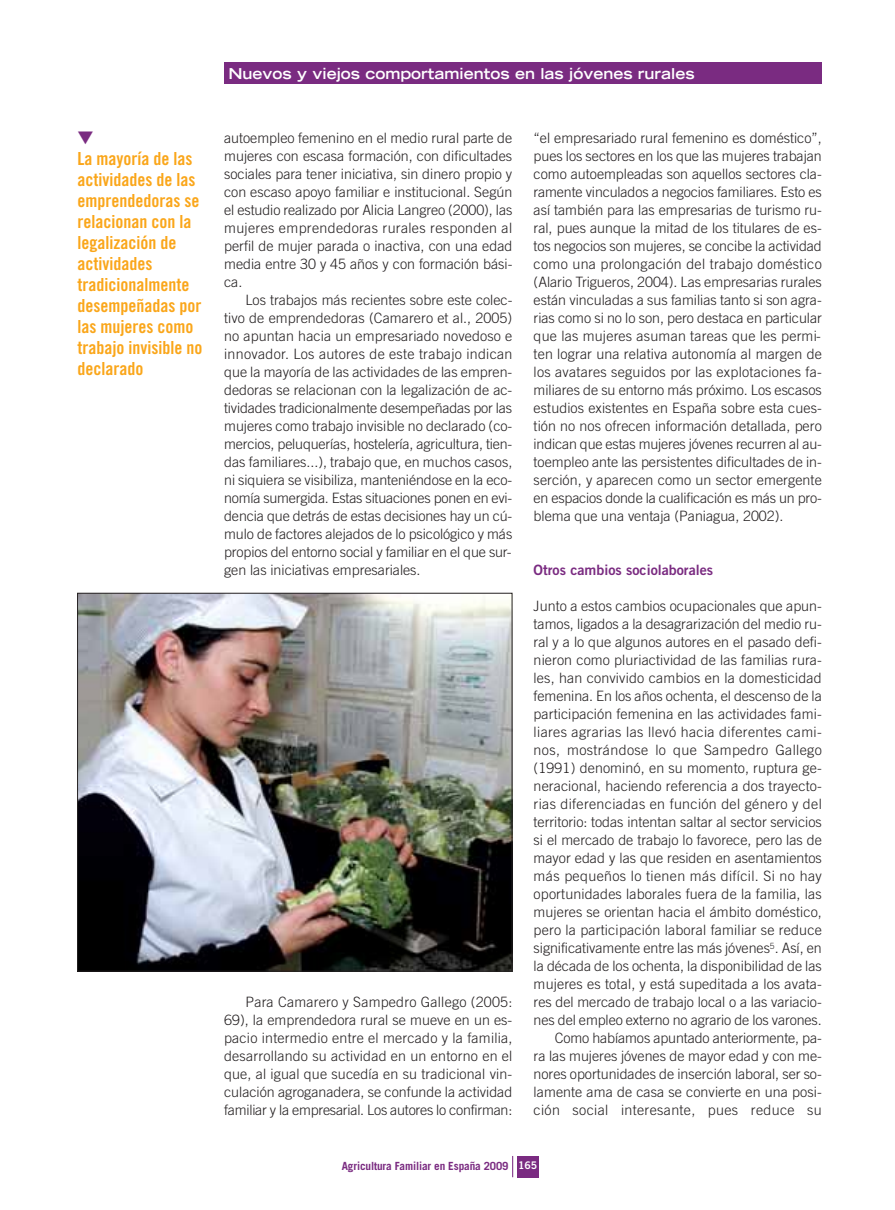
<style>
.page{position:relative;width:895px;height:1210px;background:#fff}
.page>*{position:absolute;margin:0;border:0;box-sizing:border-box;transform-origin:0 0}
.t1{font:18px/21px "Trade Gothic Bold Cond Twenty";color:#faa61a}
.t2{font:700 expanded 15px "Trade Gothic LH";color:#fff}
.t3{font:300 14.25px/18px "Trade Gothic";color:#231f20;text-align:justify}
.t4{font:14.25px "Trade Gothic Bold Two";color:#7a2b81}
.t5{font:700 11.25px "Trade Gothic";letter-spacing:-.01em;color:#7a2b81}
.s1{font-family:"Trade Gothic Bold Two";font-weight:400;font-size:10.5px;color:#fff}
</style>
<div class="page">
<div style="left:224px;top:63px;width:597px;height:21px;background:#7a2b81"></div>
<div style="left:517px;top:1155px;width:21px;height:22px;background:#7a2b81"></div>
<svg style="left:512px;top:1156px;width:1px;height:21px"></svg>
<img style="left:79px;top:595px;width:431px;height:374px">
<p class="t1" style="left:77px;top:150px;width:126px">La mayoría de las actividades de las emprendedoras se relacionan con la legalización de actividades tradicionalmente desempeñadas por las mujeres como trabajo invisible no declarado</p>
<p class="t2" style="left:228px;top:68px;width:467px">Nuevos y viejos comportamientos en las jóvenes rurales</p>
<p class="t3" style="left:224px;top:130px;width:290px">autoempleo femenino en el medio rural parte de mujeres con escasa formación, con dificultades sociales para tener iniciativa, sin dinero propio y con escaso apoyo familiar e institucional. Según el estudio realizado por Alicia Langreo (2000), las mujeres emprendedoras rurales responden al perfil de mujer parada o inactiva, con una edad media entre 30 y 45 años y con formación bási&shy;ca.</p>
<p class="t3" style="left:224px;top:292px;width:290px;text-indent:21px">Los trabajos más recientes sobre este colec&shy;tivo de emprendedoras (Camarero et al., 2005) no apuntan hacia un empresariado novedoso e innovador. Los autores de este trabajo indican que la mayoría de las actividades de las empren&shy;dedoras se relacionan con la legalización de ac&shy;tividades tradicionalmente desempeñadas por las mujeres como trabajo invisible no declarado (co&shy;mercios, peluquerías, hostelería, agricultura, tien&shy;das familiares...), trabajo que, en muchos casos, ni siquiera se visibiliza, manteniéndose en la eco&shy;nomía sumergida. Estas situaciones ponen en evi&shy;dencia que detrás de estas decisiones hay un cú&shy;mulo de factores alejados de lo psicológico y más propios del entorno social y familiar en el que sur&shy;gen las iniciativas empresariales.</p>
<p class="t3" style="left:224px;top:994px;width:290px;text-indent:21px">Para Camarero y Sampedro Gallego (2005:<br>69), la emprendedora rural se mueve en un es&shy;pacio intermedio entre el mercado y la familia, desarrollando su actividad en un entorno en el que, al igual que sucedía en su tradicional vin&shy;culación agroganadera, se confunde la actividad familiar y la empresarial. Los autores lo confirman:</p>
<p class="t3" style="left:533px;top:130px;width:290px">“el empresariado rural femenino es doméstico”, pues los sectores en los que las mujeres trabajan como autoempleadas son aquellos sectores cla&shy;ramente vinculados a negocios familiares. Esto es así también para las empresarias de turismo ru&shy;ral, pues aunque la mitad de los titulares de es&shy;tos negocios son mujeres, se concibe la actividad como una prolongación del trabajo doméstico (Alario Trigueros, 2004). Las empresarias rurales están vinculadas a sus familias tanto si son agra&shy;rias como si no lo son, pero destaca en particular que las mujeres asuman tareas que les permi&shy;ten lograr una relativa autonomía al margen de los avatares seguidos por las explotaciones fa&shy;miliares de su entorno más próximo. Los escasos estudios existentes en España sobre esta cues&shy;tión no nos ofrecen información detallada, pero indican que estas mujeres jóvenes recurren al au&shy;toempleo ante las persistentes dificultades de in&shy;serción, y aparecen como un sector emergente en espacios donde la cualificación es más un pro&shy;blema que una ventaja (Paniagua, 2002).</p>
<p class="t4" style="left:533px;top:564px;width:181px">Otros cambios sociolaborales</p>
<p class="t3" style="left:533px;top:598px;width:290px;text-align:right">Junto a estos cambios ocupacionales que apun&shy;tamos, ligados a la desagrarización del medio ru&shy;ral y a lo que algunos autores en el pasado defi&shy;nieron como pluriactividad de las familias rura&shy;les, han convivido cambios en la domesticidad femenina. En los años ochenta, el descenso de la participación femenina en las actividades fami&shy;liares agrarias las llevó hacia diferentes cami&shy;nos, mostrándose lo que Sampedro Gallego (1991) denominó, en su momento, ruptura ge&shy;neracional, haciendo referencia a dos trayecto&shy;rias diferenciadas en función del género y del territorio: todas intentan saltar al sector servicios si el mercado de trabajo lo favorece, pero las de mayor edad y las que residen en asentamientos más pequeños lo tienen más difícil. Si no hay oportunidades laborales fuera de la familia, las mujeres se orientan hacia el ámbito doméstico, pero la participación laboral familiar se reduce significativamente entre las más jóvenes<sup>5</sup>. Así, en la década de los ochenta, la disponibilidad de las mujeres es total, y está supeditada a los avata&shy;res del mercado de trabajo local o a las variacio&shy;nes del empleo externo no agrario de los varones.<br>Como habíamos apuntado anteriormente, pa-<br>ra las mujeres jóvenes de mayor edad y con me&shy;nores oportunidades de inserción laboral, ser so&shy;lamente ama de casa se convierte en una posi&shy;ción social interesante, pues reduce su</p>
<p class="t5" style="left:342px;top:1161px;width:197px">Agricultura Familiar en España 2009 <span class="s1">165</span></p>
</div>
